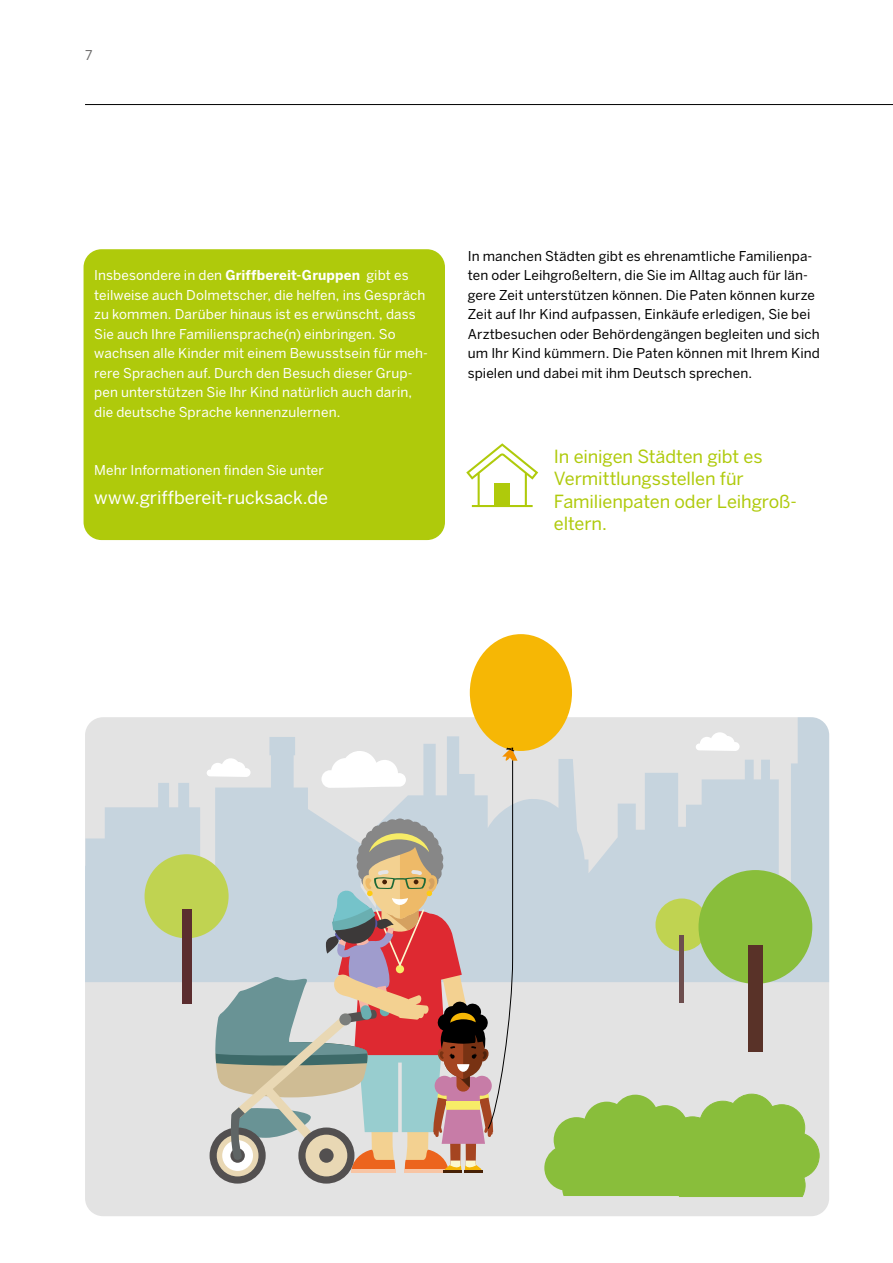
<style>
.page{position:relative;width:893px;height:1263px;background:#fff}
.page>*{position:absolute;margin:0;border:0;box-sizing:border-box;transform-origin:0 0}
.t1{font:18px/22.5px "Benton Sans";letter-spacing:-.005em;color:#afca0b}
.t2{font:18px "Benton Sans";letter-spacing:-.005em;color:#fff}
.t3{font:13.5px/19.5px "Benton Sans";letter-spacing:.01em;color:#fff}
.t4{font:13.5px/19.5px "Benton Sans";letter-spacing:.01em;color:#000}
.t5{font:13.5px "Benton Sans";color:#706f6f}
.s1{font-weight:700}
</style>
<div class="page">
<hr style="left:85px;top:104px;width:808px;height:1px;background:#000">
<svg style="left:466px;top:443px;width:72px;height:64px"></svg>
<div style="left:495px;top:484px;width:15px;height:22px;background:#afca0b"></div>
<div style="left:85px;top:717px;width:744px;height:499px;background:#e3e3e3;border-radius:18px"></div>
<svg style="left:85px;top:717px;width:744px;height:265px;fill:#c6d4de"></svg>
<div style="left:84px;top:249px;width:361px;height:291px;background:#afca0b;border-radius:18px"></div>
<div style="left:145px;top:854px;width:84px;height:84px;background:#c0d351;border-radius:50%"></div>
<svg style="left:544px;top:1094px;width:275px;height:103px"></svg>
<div style="left:655px;top:898px;width:53px;height:53px;background:#c0d351;border-radius:50%"></div>
<div style="left:698px;top:870px;width:114px;height:114px;background:#89be3b;border-radius:50%"></div>
<div style="left:748px;top:945px;width:15px;height:107px;background:#593228"></div>
<div style="left:182px;top:909px;width:9px;height:95px;background:#5b2d2f"></div>
<hr style="left:680px;top:935px;width:4px;height:68px;background:#6d4e4e">
<svg style="left:696px;top:732px;width:44px;height:19px"></svg>
<div style="left:470px;top:634px;width:102px;height:117px;background:#f6b705;border-radius:50%"></div>
<svg style="left:207px;top:747px;width:310px;height:436px"></svg>
<p class="t5" style="left:85px;top:47px;width:9px">7</p>
<p class="t3" style="left:94px;top:265px;width:335px">Insbesondere in den <span class="s1">Griffbereit-Gruppen</span> gibt es teilweise auch Dolmetscher, die helfen, ins Gespräch zu kommen. Darüber hinaus ist es erwünscht, dass Sie auch Ihre Familiensprache(n) einbringen. So wachsen alle Kinder mit einem Bewusstsein für meh&shy;rere Sprachen auf. Durch den Besuch dieser Grup&shy;pen unterstützen Sie Ihr Kind natürlich auch darin, die deutsche Sprache kennenzulernen.</p>
<p class="t3" style="left:94px;top:460px;width:231px">Mehr Informationen finden Sie unter</p>
<h1 class="t2" style="left:94px;top:486px;width:235px">www.griffbereit-rucksack.de</h1>
<p class="t4" style="left:468px;top:246px;width:354px">In manchen Städten gibt es ehrenamtliche Familienpa&shy;ten oder Leihgroßeltern, die Sie im Alltag auch für län&shy;gere Zeit unterstützen können. Die Paten können kurze Zeit auf Ihr Kind aufpassen, Einkäufe erledigen, Sie bei Arztbesuchen oder Behördengängen begleiten und sich um Ihr Kind kümmern. Die Paten können mit Ihrem Kind spielen und dabei mit ihm Deutsch sprechen.</p>
<h1 class="t1" style="left:554px;top:445px;width:244px">In einigen Städten gibt es<br>Vermittlungsstellen für<br>Familienpaten oder Leihgroß&shy;eltern.</h1>
</div>
